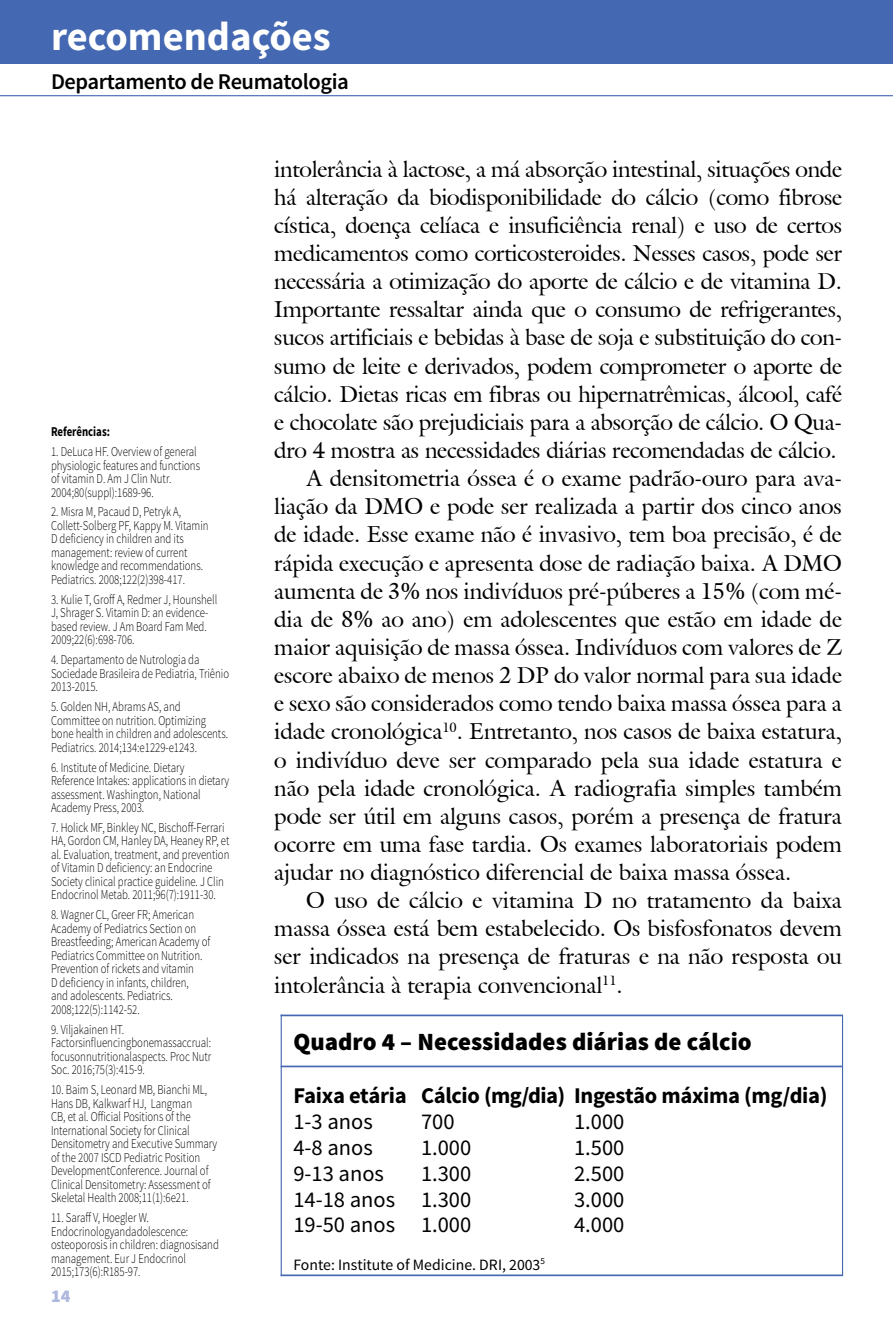
<style>
.page{position:relative;width:893px;height:1340px;background:#fff}
.page>*{position:absolute;margin:0;border:0;box-sizing:border-box;transform-origin:0 0}
.t1{font:700 40.5px "Source Sans Pro";color:#fff}
.t2{font:900 24.75px "Source Sans Pro";color:#000}
.t3{font:22.5px "Galliard IT Cby BT";color:#000}
.t4{font:22.5px/25.9px "Source Sans Pro";color:#000}
.t5{font:700 22.5px "Source Sans Pro";letter-spacing:-.015em;color:#000}
.t6{font:600 22.5px "Source Sans Pro";letter-spacing:-.02em;color:#000}
.t7{font:900 18px "Source Sans Pro";color:#afb7dd}
.t8{font:15.75px "Source Sans Pro";color:#000}
.t9{font:300 13.5px/13.5px "Source Sans Pro";color:#000;scale:.8 1}
.t10{font:700 13.5px "Source Sans Pro";color:#000;scale:.8 1}
</style>
<div class="page">
<div style="left:0;top:0;width:893px;height:64px;background:#4468b1"></div>
<hr style="left:0;top:95px;width:893px;height:1px;background:#4468b1">
<hr style="left:281px;top:1014px;width:561px;height:2px;background:#4468b1">
<hr style="left:281px;top:1065px;width:561px;height:2px;background:#4468b1">
<hr style="left:281px;top:1274px;width:561px;height:2px;background:#4468b1">
<hr style="left:281px;top:1014px;width:1px;height:262px;background:#4468b1">
<hr style="left:842px;top:1014px;width:1px;height:262px;background:#4468b1">
<h1 class="t1" style="left:51px;top:11px;width:281px">recomendações</h1>
<h3 class="t6" style="left:51px;top:67px;width:299px">Departamento de Reumatologia</h3>
<p class="t10" style="left:51px;top:423px;width:75px">Referências:</p>
<p class="t9" style="left:51px;top:445px;width:188px">1. DeLuca HF. Overview of general physiologic features and functions of vitamin D. Am J Clin Nutr.<br>2004;80(suppl):1689-96.</p>
<p class="t9" style="left:51px;top:505px;width:198px">2. Misra M, Pacaud D, Petryk A, Collett-Solberg PF, Kappy M. Vitamin D deficiency in children and its management: review of current knowledge and recommendations.<br>Pediatrics. 2008;122(2)398-417.</p>
<p class="t9" style="left:51px;top:592px;width:209px">3. Kulie T, Groff A, Redmer J, Hounshell<br>J, Shrager S. Vitamin D: an evidence&shy;based review. J Am Board Fam Med.<br>2009;22(6):698-706.</p>
<p class="t9" style="left:51px;top:653px;width:224px">4. Departamento de Nutrologia da<br>Sociedade Brasileira de Pediatria, Triênio<br>2013-2015.</p>
<p class="t9" style="left:51px;top:700px;width:223px">5. Golden NH, Abrams AS, and Committee on nutrition. Optimizing bone health in children and adolescents.<br>Pediatrics. 2014;134:e1229-e1243.</p>
<p class="t9" style="left:51px;top:760px;width:224px">6. Institute of Medicine. Dietary Reference Intakes: applications in dietary assessment. Washington, National Academy Press, 2003.</p>
<p class="t9" style="left:51px;top:820px;width:224px">7. Holick MF, Binkley NC, Bischoff-Ferrari HA, Gordon CM, Hanley DA, Heaney RP, et al. Evaluation, treatment, and prevention of Vitamin D deficiency: an Endocrine Society clinical practice guideline. J Clin Endocrinol Metab. 2011;96(7):1911-30.</p>
<p class="t9" style="left:51px;top:908px;width:201px">8. Wagner CL, Greer FR; American<br>Academy of Pediatrics Section on<br>Breastfeeding; American Academy of<br>Pediatrics Committee on Nutrition.<br>Prevention of rickets and vitamin<br>D deficiency in infants, children,<br>and adolescents. Pediatrics.<br>2008;122(5):1142-52.</p>
<p class="t9" style="left:51px;top:1022px;width:202px">9. Viljakainen HT.<br>Factorsinfluencingbonemassaccrual: focusonnutritionalaspects. Proc Nutr<br>Soc. 2016;75(3):415-9.</p>
<p class="t9" style="left:51px;top:1083px;width:209px">10. Baim S, Leonard MB, Bianchi ML, Hans DB, Kalkwarf HJ, Langman<br>CB, et al. Official Positions of the International Society for Clinical Densitometry and Executive Summary of the 2007 ISCD Pediatric Position DevelopmentConference. Journal of Clinical Densitometry: Assessment of Skeletal Health 2008;11(1):6e21.</p>
<p class="t9" style="left:51px;top:1210px;width:211px">11. Saraff V, Hoegler W.<br>Endocrinologyandadolescence: osteoporosis in children: diagnosisand management. Eur J Endocrinol<br>2015;173(6):R185-97.</p>
<h3 class="t7" style="left:51px;top:1284px;width:21px">14</h3>
<h3 class="t3" style="left:274px;top:154px;width:569px">intolerância à lactose, a má absorção intestinal, situações onde</h3>
<h3 class="t3" style="left:274px;top:182px;width:569px">há alteração da biodisponibilidade do cálcio (como fibrose</h3>
<h3 class="t3" style="left:274px;top:210px;width:569px">cística, doença celíaca e insuficiência renal) e uso de certos</h3>
<h3 class="t3" style="left:274px;top:238px;width:569px">medicamentos como corticosteroides. Nesses casos, pode ser</h3>
<h3 class="t3" style="left:274px;top:267px;width:569px">necessária a otimização do aporte de cálcio e de vitamina D.</h3>
<h3 class="t3" style="left:274px;top:295px;width:569px">Importante ressaltar ainda que o consumo de refrigerantes,</h3>
<h3 class="t3" style="left:274px;top:323px;width:569px">sucos artificiais e bebidas à base de soja e substituição do con-</h3>
<h3 class="t3" style="left:274px;top:351px;width:569px">sumo de leite e derivados, podem comprometer o aporte de</h3>
<h3 class="t3" style="left:274px;top:379px;width:569px">cálcio. Dietas ricas em fibras ou hipernatrêmicas, álcool, café</h3>
<h3 class="t3" style="left:274px;top:407px;width:569px">e chocolate são prejudiciais para a absorção de cálcio. O Qua-</h3>
<h3 class="t3" style="left:274px;top:435px;width:564px">dro 4 mostra as necessidades diárias recomendadas de cálcio.</h3>
<h3 class="t3" style="left:306px;top:463px;width:537px">A densitometria óssea é o exame padrão-ouro para ava-</h3>
<h3 class="t3" style="left:274px;top:492px;width:569px">liação da DMO e pode ser realizada a partir dos cinco anos</h3>
<h3 class="t3" style="left:274px;top:520px;width:569px">de idade. Esse exame não é invasivo, tem boa precisão, é de</h3>
<h3 class="t3" style="left:274px;top:548px;width:569px">rápida execução e apresenta dose de radiação baixa. A DMO</h3>
<h3 class="t3" style="left:274px;top:576px;width:569px">aumenta de 3% nos indivíduos pré-púberes a 15% (com mé-</h3>
<h3 class="t3" style="left:274px;top:604px;width:569px">dia de 8% ao ano) em adolescentes que estão em idade de</h3>
<h3 class="t3" style="left:274px;top:632px;width:569px">maior aquisição de massa óssea. Indivíduos com valores de Z</h3>
<h3 class="t3" style="left:274px;top:660px;width:569px">escore abaixo de menos 2 DP do valor normal para sua idade</h3>
<h3 class="t3" style="left:274px;top:688px;width:569px">e sexo são considerados como tendo baixa massa óssea para a</h3>
<h3 class="t3" style="left:274px;top:717px;width:569px">idade cronológica<sup>10</sup>. Entretanto, nos casos de baixa estatura,</h3>
<h3 class="t3" style="left:274px;top:745px;width:569px">o indivíduo deve ser comparado pela sua idade estatura e</h3>
<h3 class="t3" style="left:274px;top:773px;width:569px">não pela idade cronológica. A radiografia simples também</h3>
<h3 class="t3" style="left:274px;top:801px;width:569px">pode ser útil em alguns casos, porém a presença de fratura</h3>
<h3 class="t3" style="left:274px;top:829px;width:569px">ocorre em uma fase tardia. Os exames laboratoriais podem</h3>
<h3 class="t3" style="left:274px;top:857px;width:518px">ajudar no diagnóstico diferencial de baixa massa óssea.</h3>
<h3 class="t3" style="left:306px;top:885px;width:537px">O uso de cálcio e vitamina D no tratamento da baixa</h3>
<h3 class="t3" style="left:274px;top:913px;width:569px">massa óssea está bem estabelecido. Os bisfosfonatos devem</h3>
<h3 class="t3" style="left:274px;top:942px;width:569px">ser indicados na presença de fraturas e na não resposta ou</h3>
<h3 class="t3" style="left:274px;top:970px;width:350px">intolerância à terapia convencional<sup>11</sup>.</h3>
<h2 class="t2" style="left:293px;top:1025px;width:460px">Quadro 4 – Necessidades diárias de cálcio</h2>
<h3 class="t5" style="left:293px;top:1081px;width:115px">Faixa etária</h3>
<h3 class="t4" style="left:293px;top:1108px;width:103px">1-3 anos<br>4-8 anos<br>9-13 anos<br>14-18 anos<br>19-50 anos</h3>
<p class="t8" style="left:293px;top:1254px;width:253px">Fonte: Institute of Medicine. DRI, 2003<sup>5</sup></p>
<h3 class="t5" style="left:421px;top:1081px;width:408px">Cálcio (mg/dia) Ingestão máxima (mg/dia)</h3>
<h3 class="t4" style="left:421px;top:1108px;width:52px">700<br>1.000<br>1.300<br>1.300<br>1.000</h3>
<h3 class="t4" style="left:574px;top:1108px;width:52px;text-align:justify">1.000<br>1.500<br>2.500<br>3.000<br>4.000</h3>
</div>
